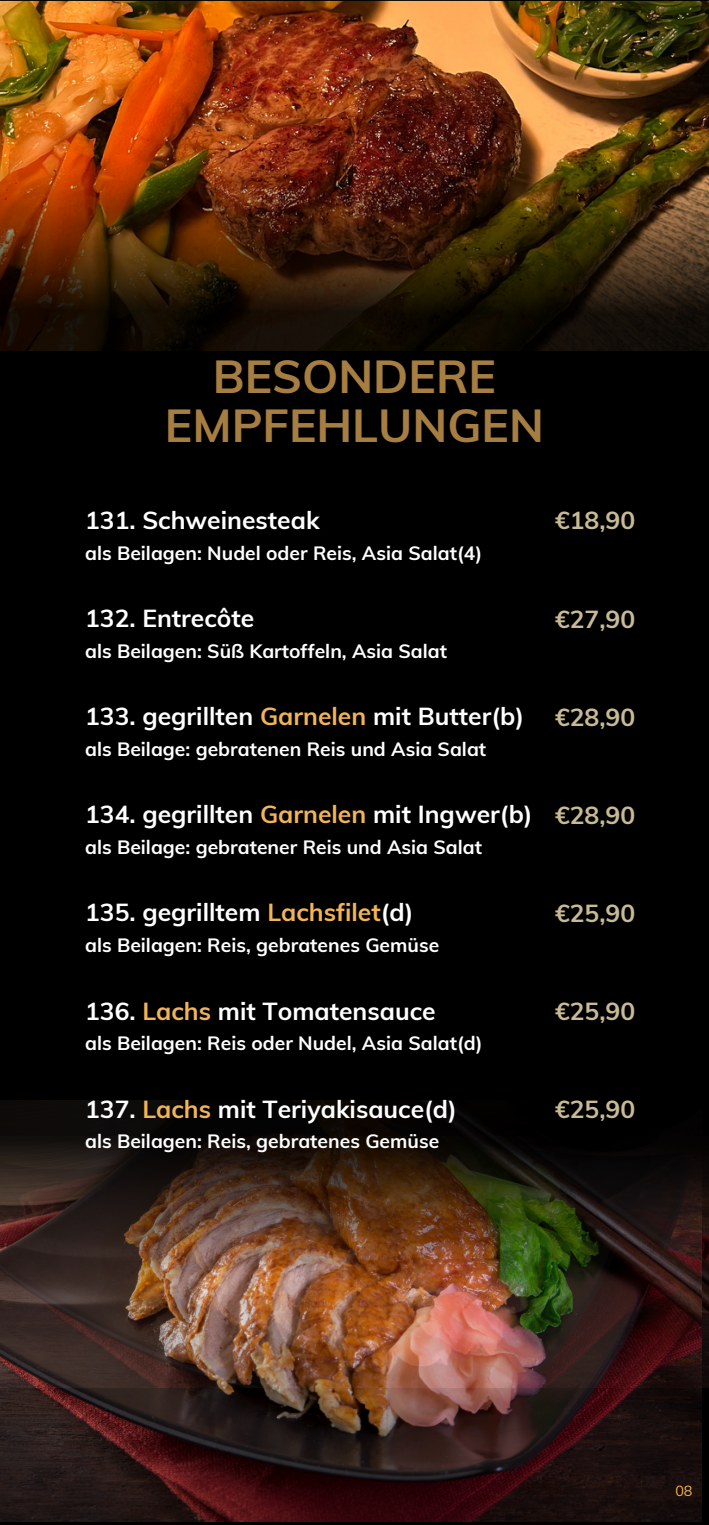
<style>
.page{position:relative;width:709px;height:1525px;background:#fff}
.page>*{position:absolute;margin:0;border:0;box-sizing:border-box;transform-origin:0 0}
.t1{font:700 46.25px/48.8px "Muli";color:#a77e41;text-align:center}
.t2{font:700 24.75px "Muli";color:#fff}
.t3{font:700 24.75px "Muli";color:#c8ba95}
.t4{font:700 19.25px "Muli";color:#fff}
.t5{font:14.25px "Muli";color:#f3b456}
.s1{color:#f3b456}
</style>
<div class="page">
<div style="left:0;top:0;width:709px;height:1524px;background:#000"></div>
<img style="left:0;top:0;width:709px;height:351px">
<img style="left:0;top:1100px;width:709px;height:422px">
<h1 class="t1" style="left:165px;top:351px;width:380px">BESONDERE<br>EMPFEHLUNGEN</h1>
<p class="t2" style="left:85px;top:504px;width:236px">131. Schweinesteak</p>
<p class="t4" style="left:85px;top:540px;width:398px">als Beilagen: Nudel oder Reis, Asia Salat(4)</p>
<p class="t2" style="left:85px;top:602px;width:171px">132. Entrecôte</p>
<p class="t4" style="left:85px;top:638px;width:363px">als Beilagen: Süß Kartoffeln, Asia Salat</p>
<p class="t2" style="left:85px;top:700px;width:440px">133. gegrillten <span class="s1">Garnelen</span> mit Butter(b)</p>
<p class="t4" style="left:85px;top:736px;width:402px">als Beilage: gebratenen Reis und Asia Salat</p>
<p class="t2" style="left:85px;top:798px;width:449px">134. gegrillten <span class="s1">Garnelen</span> mit Ingwer(b)</p>
<p class="t4" style="left:85px;top:834px;width:398px">als Beilage: gebratener Reis und Asia Salat</p>
<p class="t2" style="left:85px;top:896px;width:330px">135. gegrilltem <span class="s1">Lachsfilet</span>(d)</p>
<p class="t4" style="left:85px;top:932px;width:356px">als Beilagen: Reis, gebratenes Gemüse</p>
<p class="t2" style="left:85px;top:994px;width:352px">136. <span class="s1">Lachs</span> mit Tomatensauce</p>
<p class="t4" style="left:85px;top:1030px;width:399px">als Beilagen: Reis oder Nudel, Asia Salat(d)</p>
<p class="t2" style="left:85px;top:1092px;width:373px">137. <span class="s1">Lachs</span> mit Teriyakisauce(d)</p>
<p class="t4" style="left:85px;top:1128px;width:356px">als Beilagen: Reis, gebratenes Gemüse</p>
<p class="t3" style="left:555px;top:504px;width:82px">€18,90</p>
<p class="t3" style="left:555px;top:602px;width:82px">€27,90</p>
<p class="t3" style="left:555px;top:700px;width:82px">€28,90</p>
<p class="t3" style="left:555px;top:798px;width:82px">€28,90</p>
<p class="t3" style="left:555px;top:897px;width:82px">€25,90</p>
<p class="t3" style="left:555px;top:995px;width:82px">€25,90</p>
<p class="t3" style="left:555px;top:1093px;width:82px">€25,90</p>
<p class="t5" style="left:675px;top:1481px;width:19px">08</p>
</div>
